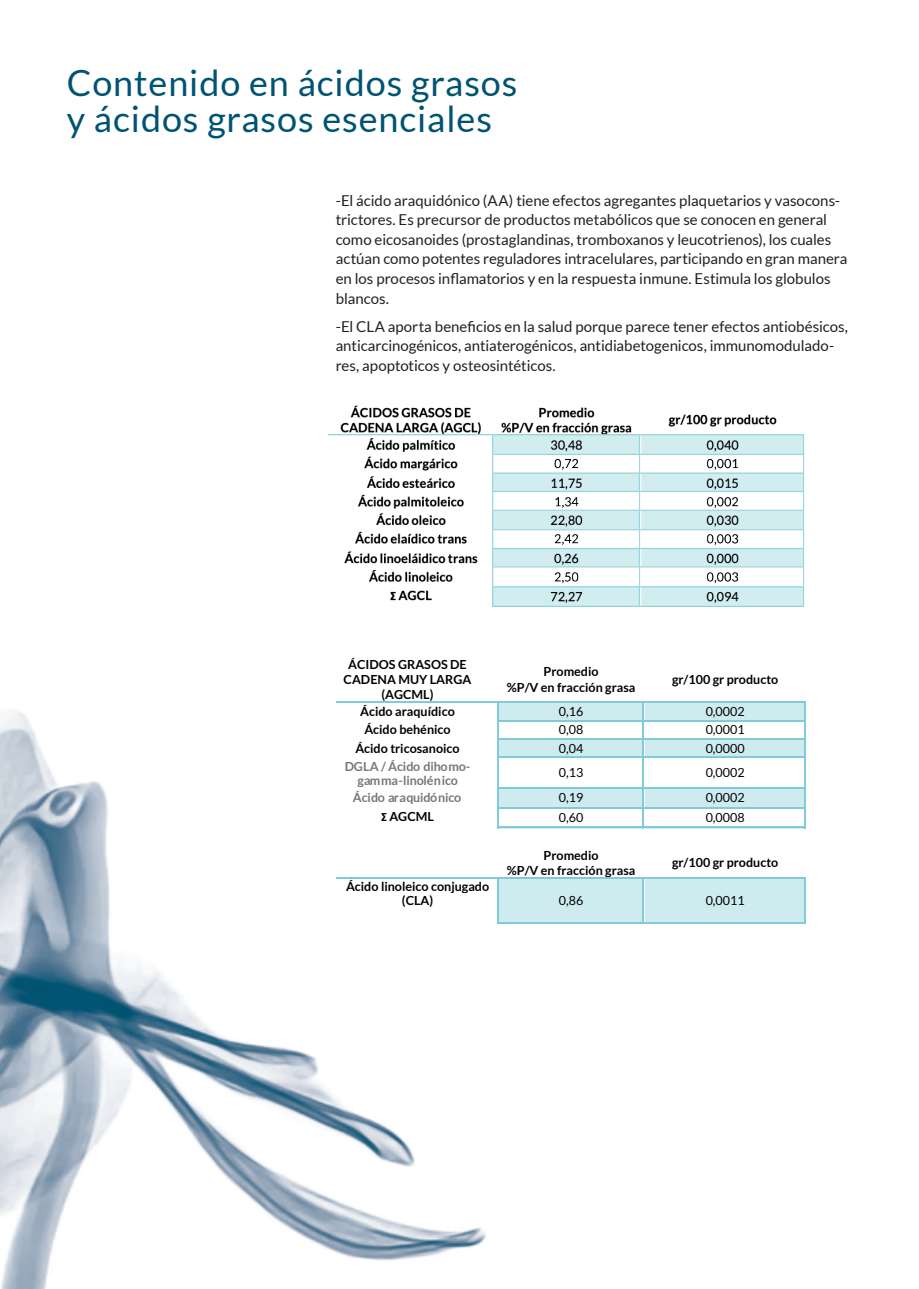
<style>
.page{position:relative;width:919px;height:1289px;background:#fff}
.page>*{position:absolute;margin:0;border:0;box-sizing:border-box;transform-origin:0 0}
.t1{font:36px/36px "Lato";letter-spacing:.025em;color:#015372}
.t2{font:15px/19.5px "Lato";color:#231f20}
.t3{font:700 12.6px/14.9px "Lato";color:#000001;text-align:center}
.t4{font:12.6px "Lato";color:#000001}
.t5{font:700 12.6px/14.9px "Lato";color:#74787a;text-align:center}
.t6{font:700 12.6px "Lato";letter-spacing:-.025em;color:#74787a}
.s1{font-family:"Calibri"}
</style>
<div class="page">
<img style="left:0;top:701px;width:806px;height:587px">
<div style="left:335px;top:702px;width:164px;height:18px;background:#fff"></div>
<div style="left:499px;top:702px;width:144px;height:18px;background:#ceebef"></div>
<div style="left:644px;top:702px;width:161px;height:18px;background:#ceebef"></div>
<hr style="left:335px;top:701px;width:162px;height:1px;background:#81cbd8">
<hr style="left:500px;top:701px;width:142px;height:1px;background:#81cbd8">
<hr style="left:644px;top:701px;width:160px;height:1px;background:#81cbd8">
<div style="left:335px;top:720px;width:164px;height:18px;background:#fff"></div>
<hr style="left:498px;top:720px;width:144px;height:1px;background:#81cbd8">
<hr style="left:643px;top:720px;width:161px;height:1px;background:#81cbd8">
<div style="left:335px;top:738px;width:164px;height:18px;background:#fff"></div>
<div style="left:499px;top:738px;width:144px;height:18px;background:#ceebef"></div>
<div style="left:644px;top:738px;width:161px;height:18px;background:#ceebef"></div>
<hr style="left:498px;top:738px;width:144px;height:1px;background:#81cbd8">
<hr style="left:643px;top:738px;width:161px;height:1px;background:#81cbd8">
<div style="left:335px;top:758px;width:164px;height:29px;background:#fff"></div>
<hr style="left:335px;top:756px;width:162px;height:2px;background:#fff">
<hr style="left:498px;top:756px;width:144px;height:2px;background:#81cbd8">
<hr style="left:643px;top:756px;width:161px;height:2px;background:#81cbd8">
<div style="left:335px;top:788px;width:164px;height:19px;background:#fff"></div>
<div style="left:499px;top:788px;width:144px;height:19px;background:#ceebef"></div>
<div style="left:644px;top:788px;width:161px;height:19px;background:#ceebef"></div>
<hr style="left:335px;top:787px;width:162px;height:1px;background:#fff">
<hr style="left:498px;top:787px;width:144px;height:1px;background:#81cbd8">
<hr style="left:643px;top:787px;width:161px;height:1px;background:#81cbd8">
<div style="left:335px;top:808px;width:164px;height:18px;background:#fff"></div>
<hr style="left:335px;top:807px;width:162px;height:1px;background:#fff">
<hr style="left:498px;top:807px;width:144px;height:1px;background:#81cbd8">
<hr style="left:643px;top:807px;width:161px;height:1px;background:#81cbd8">
<hr style="left:335px;top:827px;width:164px;height:1px;background:#fff">
<hr style="left:498px;top:827px;width:145px;height:1px;background:#ceebef">
<hr style="left:644px;top:827px;width:161px;height:1px;background:#ceebef">
<hr style="left:335px;top:826px;width:162px;height:1px;background:#fff">
<hr style="left:498px;top:826px;width:144px;height:1px;background:#81cbd8">
<hr style="left:643px;top:826px;width:161px;height:1px;background:#81cbd8">
<svg style="left:497px;top:701px;width:3px;height:127px"></svg>
<svg style="left:642px;top:701px;width:2px;height:127px"></svg>
<svg style="left:804px;top:701px;width:1px;height:127px"></svg>
<div style="left:335px;top:847px;width:164px;height:29px;background:#fff"></div>
<div style="left:498px;top:847px;width:145px;height:29px;background:#fff"></div>
<div style="left:643px;top:847px;width:162px;height:29px;background:#fff"></div>
<div style="left:335px;top:878px;width:164px;height:44px;background:#fff"></div>
<div style="left:499px;top:878px;width:144px;height:44px;background:#ceebef"></div>
<div style="left:644px;top:878px;width:161px;height:44px;background:#ceebef"></div>
<hr style="left:335px;top:876px;width:162px;height:2px;background:#81cbd8">
<hr style="left:500px;top:876px;width:142px;height:2px;background:#81cbd8">
<hr style="left:644px;top:876px;width:160px;height:2px;background:#81cbd8">
<hr style="left:497px;top:878px;width:1px;height:44px;background:#81cbd8">
<hr style="left:498px;top:922px;width:144px;height:1px;background:#81cbd8">
<hr style="left:642px;top:878px;width:1px;height:44px;background:#81cbd8">
<hr style="left:643px;top:922px;width:161px;height:1px;background:#81cbd8">
<hr style="left:804px;top:878px;width:1px;height:44px;background:#81cbd8">
<img style="left:328px;top:405px;width:477px;height:202px">
<h1 class="t1" style="left:67px;top:64px;width:452px">Contenido en ácidos grasos y ácidos grasos esenciales</h1>
<p class="t2" style="left:335px;top:191px;width:513px">-El ácido araquidónico (AA) tiene efectos agregantes plaquetarios y vasocons&shy;trictores. Es precursor de productos metabólicos que se conocen en general como eicosanoides (prostaglandinas, tromboxanos y leucotrienos), los cuales actúan como potentes reguladores intracelulares, participando en gran manera en los procesos inflamatorios y en la respuesta inmune. Estimula los globulos blancos.</p>
<p class="t2" style="left:335px;top:316px;width:513px">-El CLA aporta beneficios en la salud porque parece tener efectos antiobésicos, anticarcinogénicos, antiaterogénicos, antidiabetogenicos, immunomodulado&shy;res, apoptoticos y osteosintéticos.</p>
<p class="t3" style="left:343px;top:656px;width:129px">ÁCIDOS GRASOS DE<br>CADENA MUY LARGA (AGCML)</p>
<p class="t3" style="left:506px;top:663px;width:130px;line-height:15.9px">Promedio<br>%P/V en fracción grasa</p>
<p class="t3" style="left:672px;top:671px;width:108px">gr/100 gr producto</p>
<p class="t3" style="left:360px;top:703px;width:96px">Ácido araquídico</p>
<p class="t4" style="left:559px;top:704px;width:26px">0,16</p>
<p class="t4" style="left:705px;top:704px;width:41px">0,0002</p>
<p class="t3" style="left:364px;top:721px;width:88px">Ácido behénico</p>
<p class="t4" style="left:559px;top:722px;width:26px">0,08</p>
<p class="t4" style="left:705px;top:722px;width:41px">0,0001</p>
<p class="t3" style="left:355px;top:741px;width:106px">Ácido tricosanoico</p>
<p class="t4" style="left:559px;top:741px;width:26px">0,04</p>
<p class="t4" style="left:705px;top:741px;width:41px">0,0000</p>
<p class="t5" style="left:345px;top:758px;width:127px">DGLA / Ácido dihomo&shy;gamma-linolénico</p>
<p class="t4" style="left:559px;top:765px;width:26px">0,13</p>
<p class="t4" style="left:705px;top:765px;width:41px">0,0002</p>
<p class="t6" style="left:353px;top:790px;width:110px">Ácido araquidónico</p>
<p class="t4" style="left:559px;top:790px;width:26px">0,19</p>
<p class="t4" style="left:705px;top:790px;width:41px">0,0002</p>
<p class="t3" style="left:381px;top:808px;width:54px"><span class="s1">Σ</span> AGCML</p>
<p class="t4" style="left:559px;top:810px;width:26px">0,60</p>
<p class="t4" style="left:705px;top:810px;width:41px">0,0008</p>
<p class="t4" style="left:559px;top:843px;width:26px">0,86</p>
<p class="t3" style="left:506px;top:847px;width:130px">Promedio<br>%P/V en fracción grasa</p>
<p class="t3" style="left:672px;top:854px;width:108px">gr/100 gr producto</p>
<p class="t3" style="left:346px;top:878px;width:145px">Ácido linoleico conjugado (CLA)</p>
<p class="t4" style="left:559px;top:893px;width:26px">0,86</p>
<p class="t4" style="left:705px;top:893px;width:41px">0,0011</p>
</div>
